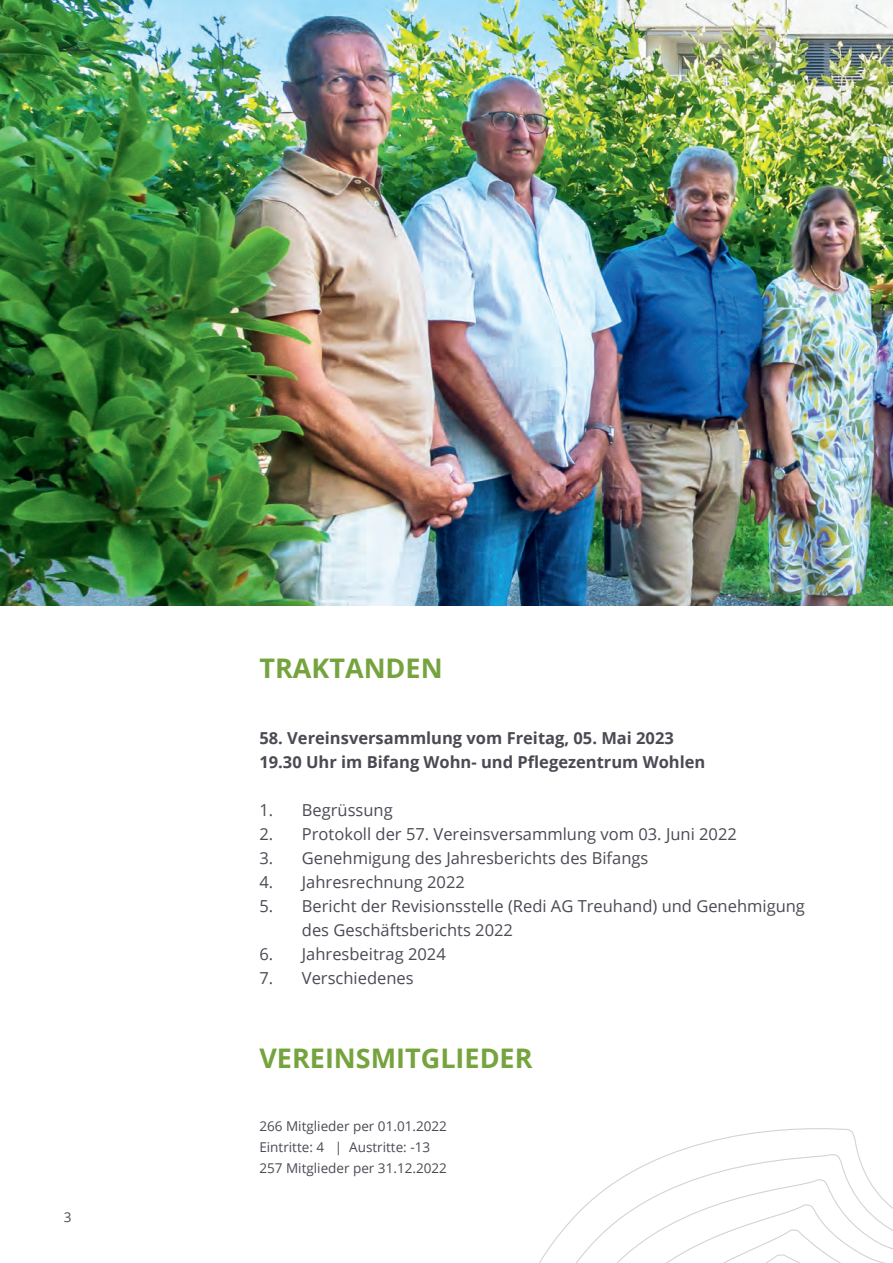
<style>
.page{position:relative;width:893px;height:1263px;background:#fff}
.page>*{position:absolute;margin:0;border:0;box-sizing:border-box;transform-origin:0 0}
.t1{font:700 27px "Open Sans";color:#75a33d}
.t2{font:16.5px/24px "Open Sans";color:#4a4a54}
.t3{font:700 16.5px/24px "Open Sans";color:#4a4a54}
.t4{font:13.5px/21px "Open Sans";color:#4a4a54}
</style>
<div class="page">
<svg style="left:539px;top:1128px;width:354px;height:135px"></svg>
<img style="left:0;top:0;width:893px;height:606px">
<p class="t4" style="left:64px;top:1206px;width:9px">3</p>
<h1 class="t1" style="left:259px;top:649px;width:185px">TRAKTANDEN</h1>
<p class="t3" style="left:259px;top:725px;width:447px">58. Vereinsversammlung vom Freitag, 05. Mai 2023<br>19.30 Uhr im Bifang Wohn- und Pflegezentrum Wohlen</p>
<p class="t2" style="left:259px;top:797px;width:135px">1. Begrüssung</p>
<p class="t2" style="left:259px;top:821px;width:479px">2. Protokoll der 57. Vereinsversammlung vom 03. Juni 2022</p>
<p class="t2" style="left:259px;top:845px;width:391px">3. Genehmigung des Jahresberichts des Bifangs</p>
<p class="t2" style="left:259px;top:869px;width:207px">4. Jahresrechnung 2022</p>
<p class="t2" style="left:302px;top:893px;width:505px;text-indent:-43px">5. Bericht der Revisionsstelle (Redi AG Treuhand) und Genehmigung des Geschäftsberichts 2022</p>
<p class="t2" style="left:259px;top:941px;width:188px">6. Jahresbeitrag 2024</p>
<p class="t2" style="left:259px;top:965px;width:156px">7. Verschiedenes</p>
<h1 class="t1" style="left:259px;top:1039px;width:275px">VEREINSMITGLIEDER</h1>
<p class="t4" style="left:259px;top:1115px;width:189px">266 Mitglieder per 01.01.2022<br>Eintritte: 4 | Austritte: -13<br>257 Mitglieder per 31.12.2022</p>
</div>
